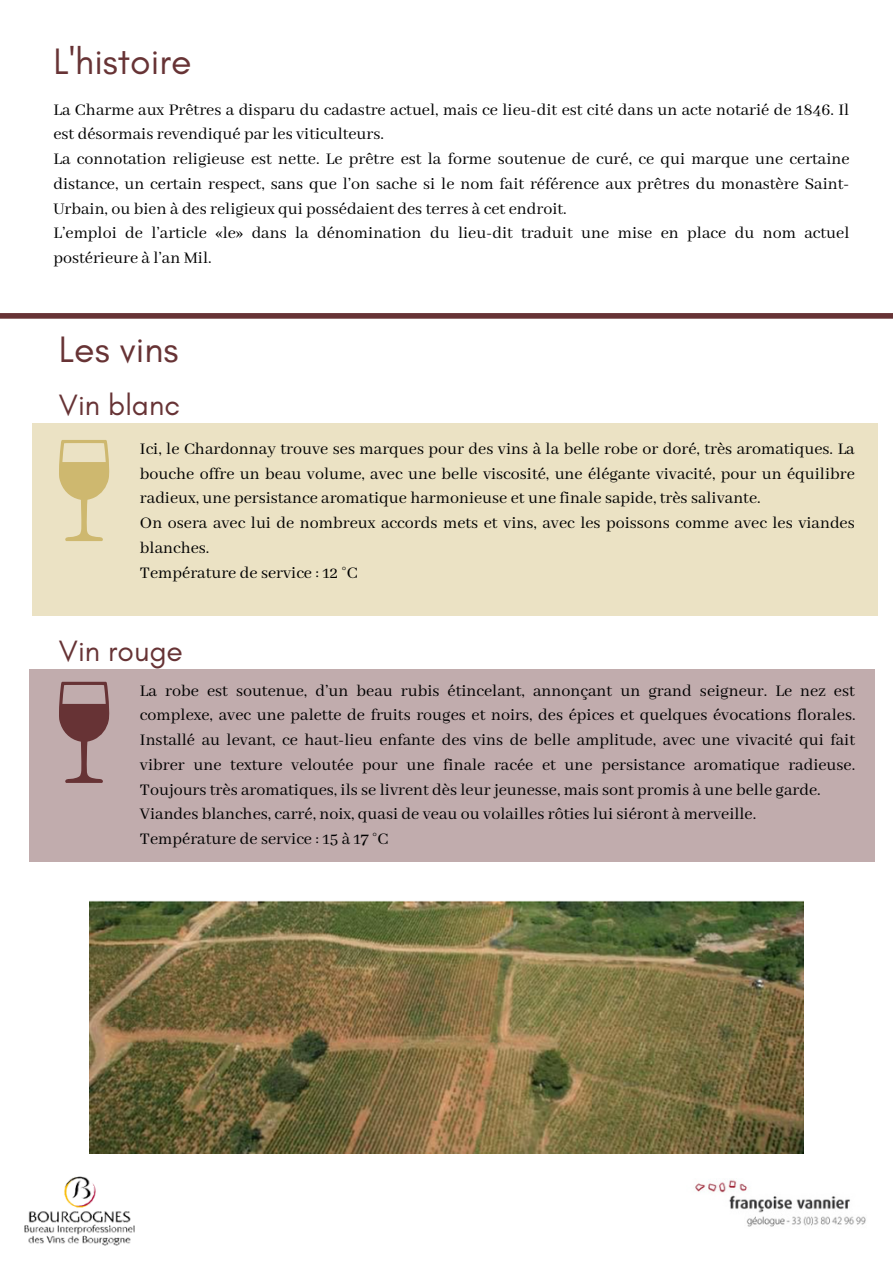
<style>
.page{position:relative;width:893px;height:1264px;background:#fff}
.page>*{position:absolute;margin:0;border:0;box-sizing:border-box;transform-origin:0 0}
.t1{font:37.5px "Glacial Indifference";color:#673335}
.t2{font:30px "Glacial Indifference";color:#673335}
.t3{font:18px/24.8px "Abhaya Libre";color:#000}
</style>
<div class="page">
<div style="left:33px;top:423px;width:844px;height:192px;background:#ebe2c4"></div>
<div style="left:0;top:313px;width:892px;height:6px;background:#673335"></div>
<img style="left:695px;top:1180px;width:171px;height:47px">
<img style="left:24px;top:1176px;width:110px;height:69px">
<svg style="left:59px;top:440px;width:51px;height:101px"></svg>
<div style="left:30px;top:669px;width:844px;height:192px;background:#c1acad"></div>
<svg style="left:59px;top:681px;width:51px;height:102px"></svg>
<img style="left:89px;top:900px;width:714px;height:253px">
<h1 class="t1" style="left:53px;top:38px;width:140px">L'histoire</h1>
<p class="t3" style="left:53px;top:98px;width:797px">La Charme aux Prêtres a disparu du cadastre actuel, mais ce lieu-dit est cité dans un acte notarié de 1846. Il est désormais revendiqué par les viticulteurs.<br>La connotation religieuse est nette. Le prêtre est la forme soutenue de curé, ce qui marque une certaine distance, un certain respect, sans que l’on sache si le nom fait référence aux prêtres du monastère Saint-Urbain, ou bien à des religieux qui possédaient des terres à cet endroit.<br>L’emploi de l’article «le» dans la dénomination du lieu-dit traduit une mise en place du nom actuel postérieure à l’an Mil.</p>
<h1 class="t1" style="left:59px;top:326px;width:121px">Les vins</h1>
<h2 class="t2" style="left:59px;top:386px;width:122px">Vin blanc</h2>
<p class="t3" style="left:140px;top:437px;width:716px">Ici, le Chardonnay trouve ses marques pour des vins à la belle robe or doré, très aromatiques. La bouche offre un beau volume, avec une belle viscosité, une élégante vivacité, pour un équilibre radieux, une persistance aromatique harmonieuse et une finale sapide, très salivante.<br>On osera avec lui de nombreux accords mets et vins, avec les poissons comme avec les viandes blanches.<br>Température de service : 12 °C</p>
<h2 class="t2" style="left:59px;top:632px;width:125px">Vin rouge</h2>
<p class="t3" style="left:140px;top:678px;width:717px">La robe est soutenue, d’un beau rubis étincelant, annonçant un grand seigneur. Le nez est complexe, avec une palette de fruits rouges et noirs, des épices et quelques évocations florales.<br>Installé au levant, ce haut-lieu enfante des vins de belle amplitude, avec une vivacité qui fait vibrer une texture veloutée pour une finale racée et une persistance aromatique radieuse.<br>Toujours très aromatiques, ils se livrent dès leur jeunesse, mais sont promis à une belle garde.<br>Viandes blanches, carré, noix, quasi de veau ou volailles rôties lui siéront à merveille.<br>Température de service : 15 à 17 °C</p>
</div>
